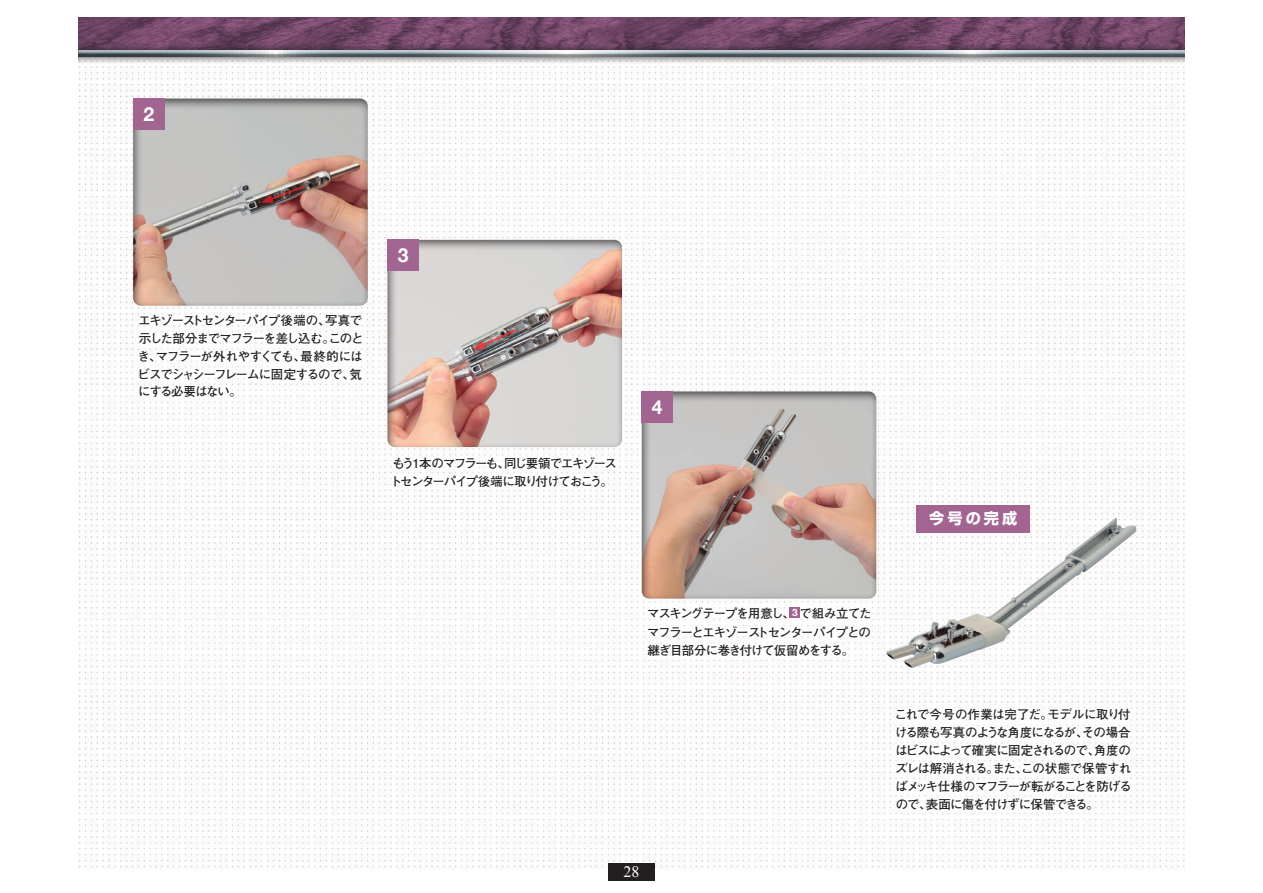
<style>
.page{position:relative;width:1263px;height:893px;background:#fff}
.page>*{position:absolute;margin:0;border:0;box-sizing:border-box;transform-origin:0 0}
.t1{font:700 19.35px "Helvetica Neue";color:#fff}
.t2{font:15.9px "Times New Roman";color:#fff}
.t3{font:700 15.15px "Shin Go Pro";letter-spacing:.2em;color:#fff}
.t4{font:700 12.45px/18px "Futo Go B101 Pro";letter-spacing:-.09em;color:#231f20}
.t5{font:700 12.45px/18px "Futo Go B101 Pro";letter-spacing:-.12em;color:#231f20}
.s1{font-family:"Helvetica Neue";font-size:10.05px;color:#fff}
</style>
<div class="page">
<img style="left:79px;top:66px;width:1105px;height:803px">
<div style="left:133px;top:98px;width:236px;height:209px;background:#231f20;opacity:.75"></div>
<div style="left:133px;top:98px;width:31px;height:32px;background:#a26591"></div>
<div style="left:641px;top:391px;width:236px;height:209px;background:#231f20;opacity:.75"></div>
<div style="left:642px;top:391px;width:31px;height:32px;background:#a26591"></div>
<div style="left:640px;top:599px;width:238px;height:65px;background:#fff"></div>
<div style="left:789px;top:607px;width:11px;height:11px;background:#a26591"></div>
<div style="left:131px;top:306px;width:239px;height:99px;background:#fff"></div>
<div style="left:888px;top:701px;width:250px;height:117px;background:#fff"></div>
<img style="left:886px;top:518px;width:250px;height:150px">
<div style="left:916px;top:505px;width:114px;height:28px;background:#a26591"></div>
<div style="left:386px;top:449px;width:237px;height:46px;background:#fff"></div>
<div style="left:387px;top:240px;width:235px;height:208px;background:#231f20;opacity:.75"></div>
<div style="left:387px;top:240px;width:32px;height:31px;background:#a26591"></div>
<svg style="left:470px;top:327px;width:51px;height:28px"></svg>
<svg style="left:473px;top:327px;width:45px;height:23px"></svg>
<svg style="left:259px;top:183px;width:52px;height:25px"></svg>
<svg style="left:261px;top:184px;width:46px;height:19px"></svg>
<svg style="left:79px;top:17px;width:1105px;height:25px;background:#724768"></svg>
<div style="left:79px;top:42px;width:1105px;height:23px;background:#231f20;opacity:.75"></div>
<div style="left:79px;top:49px;width:1105px;height:7px;background:#fff;opacity:.75"></div>
<div style="left:79px;top:50px;width:1105px;height:9px;background:#231f20;opacity:.5"></div>
<hr style="left:79px;top:42px;width:4px;height:23px;background:#231f20;opacity:.75">
<div style="left:608px;top:863px;width:47px;height:17px;background:#231f20"></div>
<h1 class="t1" style="left:143px;top:99px;width:12px">2</h1>
<p class="t4" style="left:138px;top:309px;width:227px">エキゾーストセンターパイプ後端の、写真で示した部分までマフラーを差し込む。このとき、マフラーが外れやすくても、最終的にはビスでシャシーフレームに固定するので、気にする必要はない。</p>
<h1 class="t1" style="left:398px;top:240px;width:12px">3</h1>
<p class="t5" style="left:390px;top:453px;width:229px">もう1本のマフラーも、同じ要領でエキゾーストセンターパイプ後端に取り付けておこう。</p>
<h1 class="t1" style="left:652px;top:392px;width:12px">4</h1>
<p class="t3" style="left:929px;top:506px;width:90px">今号の完成</p>
<p class="t4" style="left:647px;top:602px;width:226px;line-height:19.4px">マスキングテープを用意し、<span class="s1">3</span> で組み立てたマフラーとエキゾーストセンターパイプとの</p>
<p class="t4" style="left:647px;top:640px;width:208px">継ぎ目部分に巻き付けて仮留めをする。</p>
<p class="t2" style="left:623px;top:861px;width:17px">28</p>
<p class="t4" style="left:895px;top:704px;width:239px;text-align:justify">これで今号の作業は完了だ。モデルに取り付ける際も写真のような角度になるが、その場合はビスによって確実に固定されるので、角度のズレは解消される。また、この状態で保管すればメッキ仕様のマフラーが転がることを防げるので、表面に傷を付けずに保管できる。</p>
</div>
